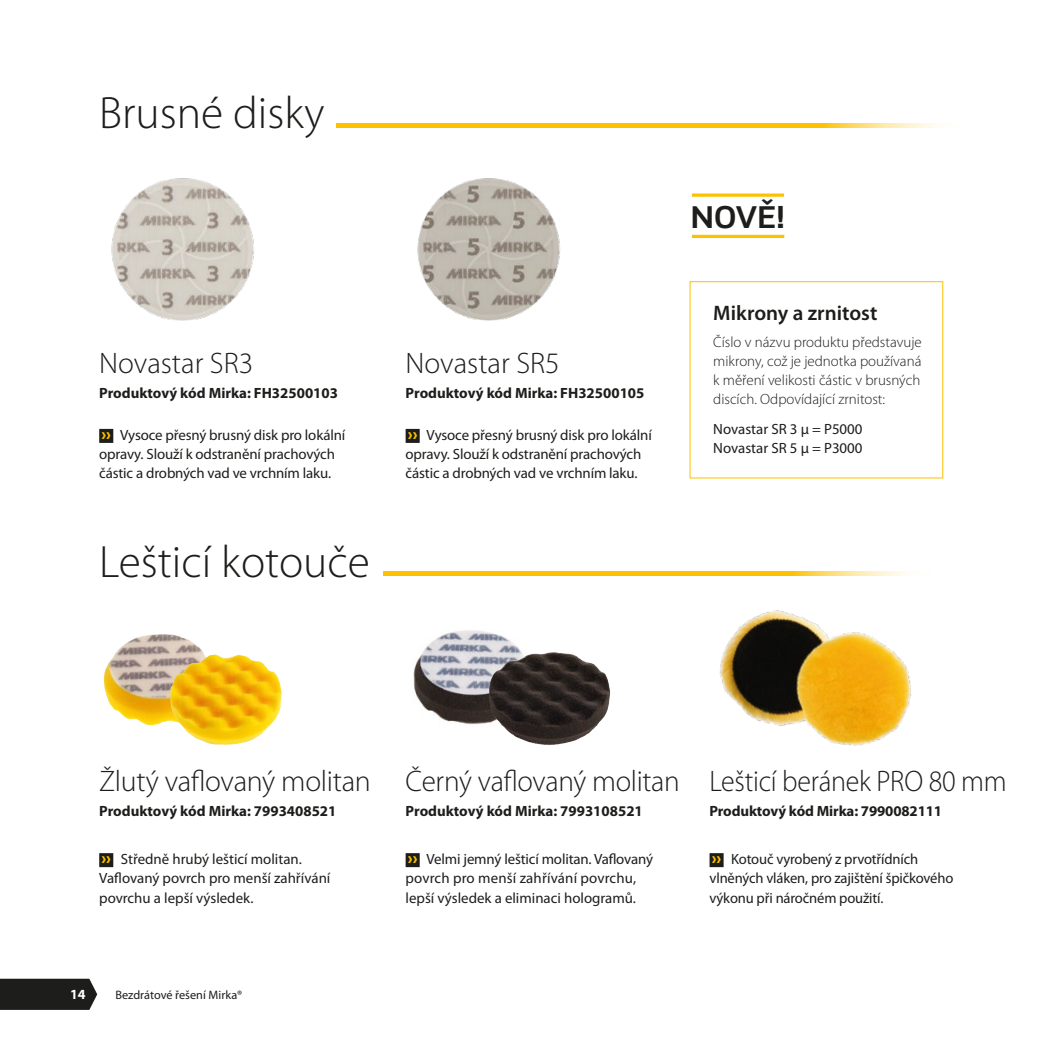
<style>
.page{position:relative;width:1042px;height:1042px;background:#fff}
.page>*{position:absolute;margin:0;border:0;box-sizing:border-box;transform-origin:0 0}
.t1{font:300 45.5px "Myriad Pro";color:#1d1d1b}
.t2{font:700 30.1px "Scene Pro";color:#1d1d1b;scale:1.05 1}
.t3{font:300 29.75px "Myriad Pro";letter-spacing:-.01em;color:#1d1d1b}
.t4{font:300 29.75px "Myriad Pro";letter-spacing:-.01em;color:#1d1d1b;scale:.94 1}
.t5{font:600 21px "Myriad Pro";color:#1d1d1b}
.t6{font:14.88px/19.2px "Myriad Pro";letter-spacing:-.01em;color:#1d1d1b}
.t7{font:700 14.88px "Myriad Pro";color:#1d1d1b}
.t8{font:300 14.88px/19.2px "Myriad Pro";color:#1d1d1b;text-align:justify}
.t9{font:700 14px "Myriad Pro";color:#fff}
.t10{font:12.25px "Myriad Pro";color:#1d1d1b}
.s1{font-weight:900;font-size:17.5px;color:#fdc100}
.s2{font-size:28.35px}
</style>
<div class="page">
<svg style="left:336px;top:123px;width:605px;height:5px;fill:#fdc100"></svg>
<div style="left:383px;top:571px;width:557px;height:5px;background:#fdc100"></div>
<img style="left:111px;top:178px;width:143px;height:143px">
<img style="left:417px;top:178px;width:143px;height:143px">
<div style="left:99px;top:429px;width:14px;height:14px;background:#1d1d1b"></div>
<div style="left:406px;top:429px;width:14px;height:14px;background:#1d1d1b"></div>
<div style="left:99px;top:853px;width:14px;height:14px;background:#1d1d1b"></div>
<div style="left:406px;top:853px;width:14px;height:14px;background:#1d1d1b"></div>
<div style="left:709px;top:853px;width:14px;height:14px;background:#1d1d1b"></div>
<img style="left:103px;top:634px;width:60px;height:85px">
<img style="left:170px;top:654px;width:45px;height:87px">
<img style="left:413px;top:630px;width:109px;height:95px">
<img style="left:488px;top:652px;width:122px;height:93px">
<img style="left:719px;top:572px;width:221px;height:174px">
<hr style="left:692px;top:235px;width:92px;height:3px;background:#fdc100">
<svg style="left:692px;top:193px;width:92px;height:4px"></svg>
<svg style="left:0;top:978px;width:97px;height:32px"></svg>
<h1 class="t1" style="left:99px;top:88px;width:227px">Brusné disky</h1>
<h3 class="t3" style="left:99px;top:347px;width:156px">Novastar SR3</h3>
<p class="t7" style="left:99px;top:383px;width:240px">Produktový kód Mirka: FH32500103</p>
<p class="t6" style="left:99px;top:426px;width:248px"><span class="s1">››</span> Vysoce přesný brusný disk pro lokální opravy. Slouží k odstranění prachových částic a drobných vad ve vrchním laku.</p>
<h1 class="t1" style="left:99px;top:536px;width:272px">Lešticí kotouče</h1>
<h3 class="t3" style="left:406px;top:347px;width:156px">Novastar SR5</h3>
<p class="t7" style="left:406px;top:383px;width:240px">Produktový kód Mirka: FH32500105</p>
<p class="t6" style="left:406px;top:426px;width:248px"><span class="s1">››</span> Vysoce přesný brusný disk pro lokální opravy. Slouží k odstranění prachových částic a drobných vad ve vrchním laku.</p>
<h2 class="t2" style="left:691px;top:198px;width:91px">NOVĚ<span class="s2">!</span></h2>
<h3 class="t5" style="left:713px;top:302px;width:166px">Mikrony a zrnitost</h3>
<p class="t8" style="left:713px;top:332px;width:210px">Číslo v názvu produktu představuje mikrony, což je jednotka používaná k měření velikosti částic v brusných discích. Odpovídající zrnitost:</p>
<p class="t6" style="left:713px;top:419px;width:151px">Novastar SR 3 µ = P5000<br>Novastar SR 5 µ = P3000</p>
<h3 class="t3" style="left:99px;top:765px;width:273px">Žlutý vaflovaný molitan</h3>
<p class="t7" style="left:99px;top:801px;width:239px">Produktový kód Mirka: 7993408521</p>
<p class="t6" style="left:99px;top:850px;width:233px"><span class="s1">››</span> Středně hrubý lešticí molitan.<br>Vaflovaný povrch pro menší zahřívání povrchu a lepší výsledek.</p>
<p class="t9" style="left:70px;top:985px;width:17px">14</p>
<p class="t10" style="left:115px;top:988px;width:129px">Bezdrátové řešení Mirka®</p>
<h3 class="t3" style="left:406px;top:765px;width:276px">Černý vaflovaný molitan</h3>
<p class="t7" style="left:406px;top:801px;width:239px">Produktový kód Mirka: 7993108521</p>
<p class="t6" style="left:406px;top:850px;width:249px"><span class="s1">››</span> Velmi jemný lešticí molitan. Vaflovaný povrch pro menší zahřívání povrchu, lepší výsledek a eliminaci hologramů.</p>
<h3 class="t4" style="left:709px;top:765px;width:318px">Lešticí beránek PRO 80 mm</h3>
<p class="t7" style="left:709px;top:801px;width:234px">Produktový kód Mirka: 7990082111</p>
<p class="t6" style="left:709px;top:850px;width:245px"><span class="s1">››</span> Kotouč vyrobený z prvotřídních vlněných vláken, pro zajištění špičkového výkonu při náročném použití.</p>
</div>
